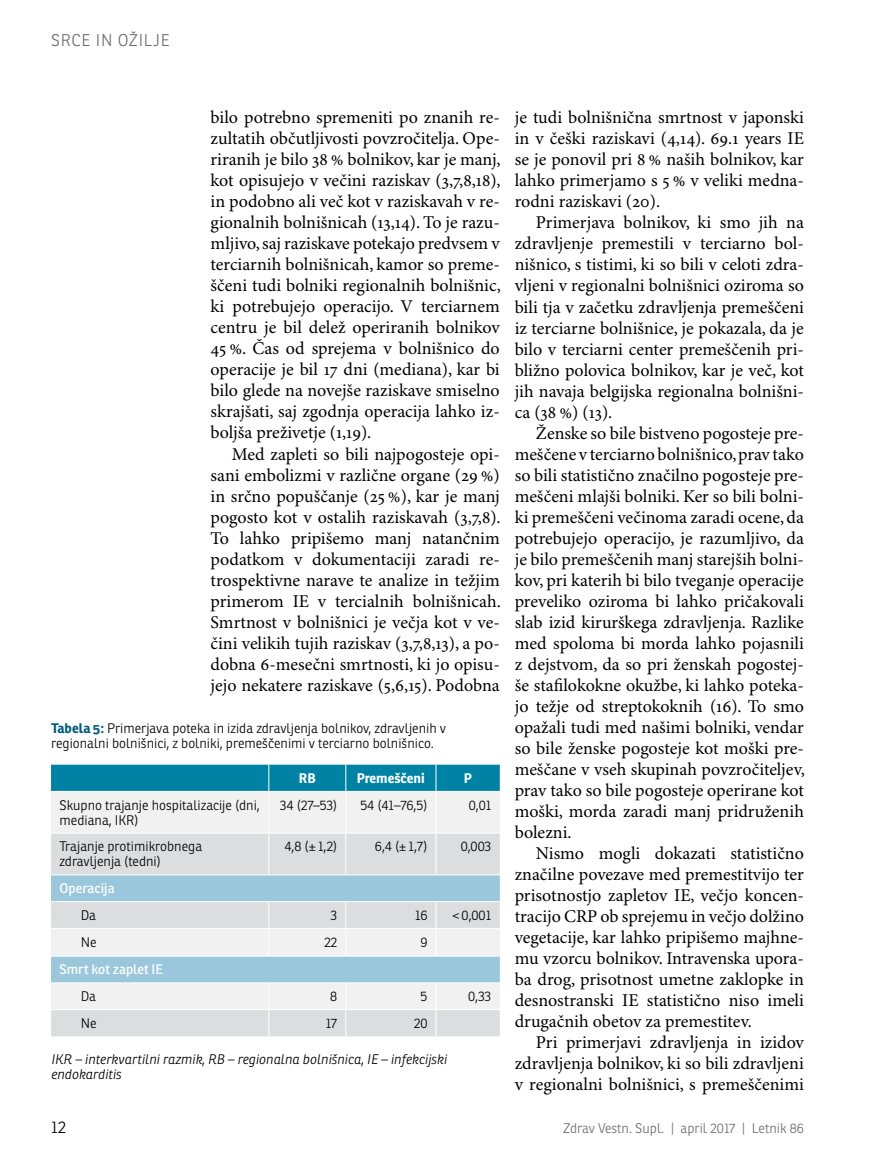
<style>
.page{position:relative;width:872px;height:1166px;background:#fff}
.page>*{position:absolute;margin:0;border:0;box-sizing:border-box;transform-origin:0 0}
.t1{font:18px/21px "Minion Pro";color:#000;text-align:justify}
.t2{font:300 16.5px "Ronnia";letter-spacing:.05em;color:#6d6e71}
.t3{font:300 16.5px "Ronnia";color:#000}
.t4{font:300 13.5px/15px "Ronnia";color:#000}
.t5{font:italic 300 13.5px/15px "Ronnia";color:#000}
.t6{font:300 13.5px "Ronnia";color:#6d6e71}
.t7{font:13.5px "Ronnia";color:#fff}
.t8{font:700 13.5px "Ronnia";color:#fff}
.s1{font-weight:700;color:#005b7f}
</style>
<div class="page">
<div style="left:51px;top:791px;width:449px;height:41px;background:#f1f1f2"></div>
<svg style="left:51px;top:833px;width:449px;height:203px;fill:#dcddde"></svg>
<svg style="left:51px;top:875px;width:449px;height:107px"></svg>
<div style="left:51px;top:764px;width:449px;height:26px;background:#0082a5"></div>
<hr style="left:268px;top:791px;width:1px;height:41px;background:#fff">
<hr style="left:345px;top:791px;width:1px;height:41px;background:#fff">
<hr style="left:435px;top:791px;width:1px;height:41px;background:#fff">
<hr style="left:268px;top:833px;width:1px;height:41px;background:#fff">
<hr style="left:345px;top:833px;width:1px;height:41px;background:#fff">
<hr style="left:435px;top:833px;width:1px;height:41px;background:#fff">
<hr style="left:51px;top:874px;width:218px;height:1px;background:#fff">
<hr style="left:269px;top:874px;width:77px;height:1px;background:#fff">
<hr style="left:346px;top:874px;width:90px;height:1px;background:#fff">
<hr style="left:436px;top:874px;width:64px;height:1px;background:#fff">
<hr style="left:51px;top:927px;width:218px;height:1px;background:#fff">
<hr style="left:269px;top:927px;width:77px;height:1px;background:#fff">
<svg style="left:268px;top:902px;width:1px;height:53px"></svg>
<hr style="left:346px;top:927px;width:90px;height:1px;background:#fff">
<svg style="left:345px;top:902px;width:1px;height:53px"></svg>
<hr style="left:436px;top:927px;width:64px;height:1px;background:#fff">
<svg style="left:435px;top:902px;width:1px;height:53px"></svg>
<hr style="left:51px;top:955px;width:218px;height:1px;background:#fff">
<hr style="left:269px;top:955px;width:77px;height:1px;background:#fff">
<hr style="left:346px;top:955px;width:90px;height:1px;background:#fff">
<hr style="left:436px;top:955px;width:64px;height:1px;background:#fff">
<hr style="left:51px;top:1008px;width:218px;height:1px;background:#fff">
<hr style="left:269px;top:1008px;width:77px;height:1px;background:#fff">
<svg style="left:268px;top:983px;width:1px;height:53px"></svg>
<hr style="left:346px;top:1008px;width:90px;height:1px;background:#fff">
<svg style="left:345px;top:983px;width:1px;height:53px"></svg>
<hr style="left:436px;top:1008px;width:64px;height:1px;background:#fff">
<svg style="left:435px;top:983px;width:1px;height:53px"></svg>
<hr style="left:51px;top:901px;width:218px;height:1px;background:#fff">
<hr style="left:269px;top:901px;width:77px;height:1px;background:#fff">
<hr style="left:346px;top:901px;width:90px;height:1px;background:#fff">
<hr style="left:436px;top:901px;width:64px;height:1px;background:#fff">
<hr style="left:51px;top:982px;width:218px;height:1px;background:#fff">
<hr style="left:269px;top:982px;width:77px;height:1px;background:#fff">
<hr style="left:346px;top:982px;width:90px;height:1px;background:#fff">
<hr style="left:436px;top:982px;width:64px;height:1px;background:#fff">
<p class="t2" style="left:51px;top:30px;width:120px">Srce in ožilje</p>
<p class="t1" style="left:210px;top:108px;width:292px">bilo potrebno spremeniti po znanih re&shy;zultatih občutljivosti povzročitelja. Ope&shy;riranih je bilo 38 % bolnikov, kar je manj, kot opisujejo v večini raziskav (3,7,8,18), in podobno ali več kot v raziskavah v re&shy;gionalnih bolnišnicah (13,14). To je razu&shy;mljivo, saj raziskave potekajo predvsem v terciarnih bolnišnicah, kamor so preme&shy;ščeni tudi bolniki regionalnih bolnišnic, ki potrebujejo operacijo. V terciarnem centru je bil delež operiranih bolnikov 45 %. Čas od sprejema v bolnišnico do operacije je bil 17 dni (mediana), kar bi bilo glede na novejše raziskave smiselno skrajšati, saj zgodnja operacija lahko iz&shy;boljša preživetje (1,19).</p>
<p class="t1" style="left:210px;top:444px;width:292px;text-indent:21px">Med zapleti so bili najpogosteje opi&shy;sani embolizmi v različne organe (29 %) in srčno popuščanje (25 %), kar je manj pogosto kot v ostalih raziskavah (3,7,8).<br>To lahko pripišemo manj natančnim podatkom v dokumentaciji zaradi re&shy;trospektivne narave te analize in težjim primerom IE v tercialnih bolnišnicah.<br>Smrtnost v bolnišnici je večja kot v ve&shy;čini velikih tujih raziskav (3,7,8,13), a po&shy;dobna 6-mesečni smrtnosti, ki jo opisu&shy;jejo nekatere raziskave (5,6,15). Podobna</p>
<p class="t4" style="left:51px;top:720px;width:396px"><span class="s1">Tabela 5:</span> Primerjava poteka in izida zdravljenja bolnikov, zdravljenih v regionalni bolnišnici, z bolniki, premeščenimi v terciarno bolnišnico.</p>
<p class="t8" style="left:299px;top:769px;width:18px">RB</p>
<p class="t8" style="left:357px;top:769px;width:70px">Premeščeni</p>
<p class="t8" style="left:464px;top:769px;width:10px">P</p>
<p class="t4" style="left:60px;top:797px;width:202px">Skupno trajanje hospitalizacije (dni, mediana, I KR)</p>
<p class="t4" style="left:280px;top:797px;width:59px">34 (27–53)</p>
<p class="t4" style="left:360px;top:797px;width:69px">54 (41–76,5)</p>
<p class="t4" style="left:469px;top:797px;width:24px">0,01</p>
<p class="t4" style="left:60px;top:838px;width:144px">Trajanje protimikrobnega zdravljenja (tedni)</p>
<p class="t4" style="left:284px;top:838px;width:54px">4,8 (± 1,2)</p>
<p class="t4" style="left:375px;top:838px;width:54px">6,4 (± 1,7)</p>
<p class="t4" style="left:460px;top:838px;width:32px">0,003</p>
<p class="t7" style="left:60px;top:879px;width:57px">Operacija</p>
<p class="t4" style="left:81px;top:907px;width:17px">Da</p>
<p class="t4" style="left:330px;top:907px;width:8px">3</p>
<p class="t4" style="left:415px;top:907px;width:14px">16</p>
<p class="t4" style="left:452px;top:907px;width:40px">&lt; 0,001</p>
<p class="t4" style="left:81px;top:933px;width:17px">Ne</p>
<p class="t4" style="left:324px;top:933px;width:15px">22</p>
<p class="t4" style="left:420px;top:933px;width:9px">9</p>
<p class="t7" style="left:60px;top:960px;width:105px">Smrt kot zaplet IE</p>
<p class="t4" style="left:81px;top:988px;width:17px">Da</p>
<p class="t4" style="left:330px;top:988px;width:9px">8</p>
<p class="t4" style="left:420px;top:988px;width:8px">5</p>
<p class="t4" style="left:468px;top:988px;width:25px">0,33</p>
<p class="t4" style="left:81px;top:1015px;width:17px">Ne</p>
<p class="t4" style="left:326px;top:1015px;width:13px">17</p>
<p class="t4" style="left:414px;top:1015px;width:15px">20</p>
<p class="t5" style="left:51px;top:1051px;width:397px">IKR – interkvartilni razmik, RB – regionalna bolnišnica, IE – infekcijski endokarditis</p>
<p class="t1" style="left:514px;top:108px;width:291px">je tudi bolnišnična smrtnost v japonski in v češki raziskavi (4,14). 69.1 years IE se je ponovil pri 8 % naših bolnikov, kar lahko primerjamo s 5 % v veliki medna&shy;rodni raziskavi (20).</p>
<p class="t1" style="left:514px;top:213px;width:291px;text-indent:21px">Primerjava bolnikov, ki smo jih na zdravljenje premestili v terciarno bol&shy;nišnico, s tistimi, ki so bili v celoti zdra&shy;vljeni v regionalni bolnišnici oziroma so bili tja v začetku zdravljenja premeščeni iz terciarne bolnišnice, je pokazala, da je bilo v terciarni center premeščenih pri&shy;bližno polovica bolnikov, kar je več, kot jih navaja belgijska regionalna bolnišni&shy;ca (38 %) (13).</p>
<p class="t1" style="left:514px;top:423px;width:292px;text-indent:21px">Ženske so bile bistveno pogosteje pre&shy;meščene v terciarno bolnišnico, prav tako so bili statistično značilno pogosteje pre&shy;meščeni mlajši bolniki. Ker so bili bolni&shy;ki premeščeni večinoma zaradi ocene, da potrebujejo operacijo, je razumljivo, da je bilo premeščenih manj starejših bolni&shy;kov, pri katerih bi bilo tveganje operacije preveliko oziroma bi lahko pričakovali slab izid kirurškega zdravljenja. Razlike med spoloma bi morda lahko pojasnili z dejstvom, da so pri ženskah pogostej&shy;še stafilokokne okužbe, ki lahko poteka&shy;jo težje od streptokoknih (16). To smo opažali tudi med našimi bolniki, vendar so bile ženske pogosteje kot moški pre&shy;meščane v vseh skupinah povzročiteljev, prav tako so bile pogosteje operirane kot moški, morda zaradi manj pridruženih bolezni.</p>
<p class="t1" style="left:514px;top:843px;width:291px;text-indent:21px">Nismo mogli dokazati statistično značilne povezave med premestitvijo ter prisotnostjo zapletov IE, večjo koncen&shy;tracijo CRP ob sprejemu in večjo dolžino vegetacije, kar lahko pripišemo majhne&shy;mu vzorcu bolnikov. Intravenska upora&shy;ba drog, prisotnost umetne zaklopke in desnostranski IE statistično niso imeli drugačnih obetov za premestitev.</p>
<p class="t1" style="left:514px;top:1032px;width:291px;text-indent:21px">Pri primerjavi zdravljenja in izidov zdravljenja bolnikov, ki so bili zdravljeni v regionalni bolnišnici, s premeščenimi</p>
<p class="t3" style="left:51px;top:1116px;width:16px">12</p>
<p class="t6" style="left:563px;top:1119px;width:242px">Zdrav Vestn. Supl. | april 2017 | Letnik 86</p>
</div>
